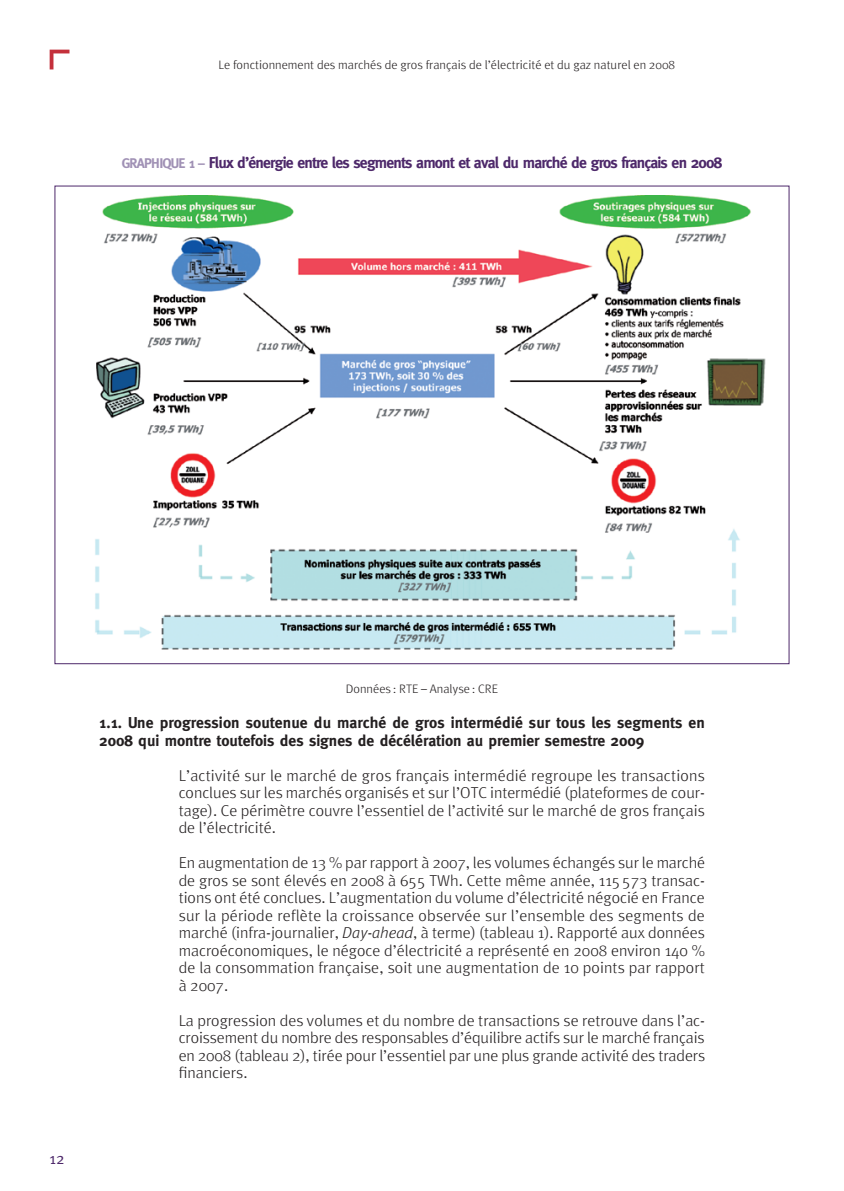
<style>
.page{position:relative;width:844px;height:1191px;background:#fff}
.page>*{position:absolute;margin:0;border:0;box-sizing:border-box;transform-origin:0 0}
.Texte_courant{font:300 15.75px/17.5px "Meta";color:#231f20;text-align:justify}
._2__Sous_titre{font:700 15.75px/17.5px "Meta";color:#231f20}
.Graphique_Titre{font:700 15.75px "Meta";letter-spacing:-.05em;color:#4d286a}
.t1{font:15.75px "Meta";color:#4d286a}
.Graphique_source{font:300 12.25px "Meta";color:#231f20}
.s1{font-size:14px;color:#a091b5}
.s2{font-style:italic}
</style>
<div class="page">
<svg style="left:50px;top:50px;width:19px;height:19px"></svg>
<img style="left:95px;top:196px;width:671px;height:454px">
<p class="Graphique_source" style="left:218px;top:57px;width:458px">Le fonctionnement des marchés de gros français de l’électricité et du gaz naturel en 2008</p>
<p class="Graphique_Titre" style="left:122px;top:153px;width:601px"><span class="s1">GRAPHIQUE 1 –</span> Flux d’énergie entre les segments amont et aval du marché de gros français en 2008</p>
<p class="t1" style="left:50px;top:1149px;width:16px">12</p>
<p class="Graphique_source" style="left:346px;top:682px;width:154px">Données : RTE – Analyse: CRE</p>
<p class="_2__Sous_titre" style="left:99px;top:714px;width:607px">1.1. Une progression soutenue du marché de gros intermédié sur tous les segments en<br>2008 qui montre toutefois des signes de décélération au premier semestre 2009</p>
<p class="Texte_courant" style="left:179px;top:766px;width:527px">L’activité sur le marché de gros français intermédié regroupe les transactions conclues sur les marchés organisés et sur l’OTC intermédié (plateformes de cour&shy;tage). Ce périmètre couvre l’essentiel de l’activité sur le marché de gros français de l’électricité.</p>
<p class="Texte_courant" style="left:179px;top:854px;width:528px">En augmentation de 13 % par rapport à 2007, les volumes échangés sur le marché de gros se sont élevés en 2008 à 655 TWh. Cette même année, 115573 transac&shy;tions ont été conclues. L’augmentation du volume d’électricité négocié en France sur la période reflète la croissance observée sur l’ensemble des segments de marché (infra-journalier, <span class="s2">Day-ahead</span>, à terme) (tableau 1). Rapporté aux données macroéconomiques, le négoce d’électricité a représenté en 2008 environ 140 % de la consommation française, soit une augmentation de 10 points par rapport à 2007.</p>
<p class="Texte_courant" style="left:179px;top:1011px;width:528px">La progression des volumes et du nombre de transactions se retrouve dans l’ac&shy;croissement du nombre des responsables d’équilibre actifs sur le marché français en 2008 (tableau 2), tirée pour l’essentiel par une plus grande activité des traders financiers.</p>
</div>
